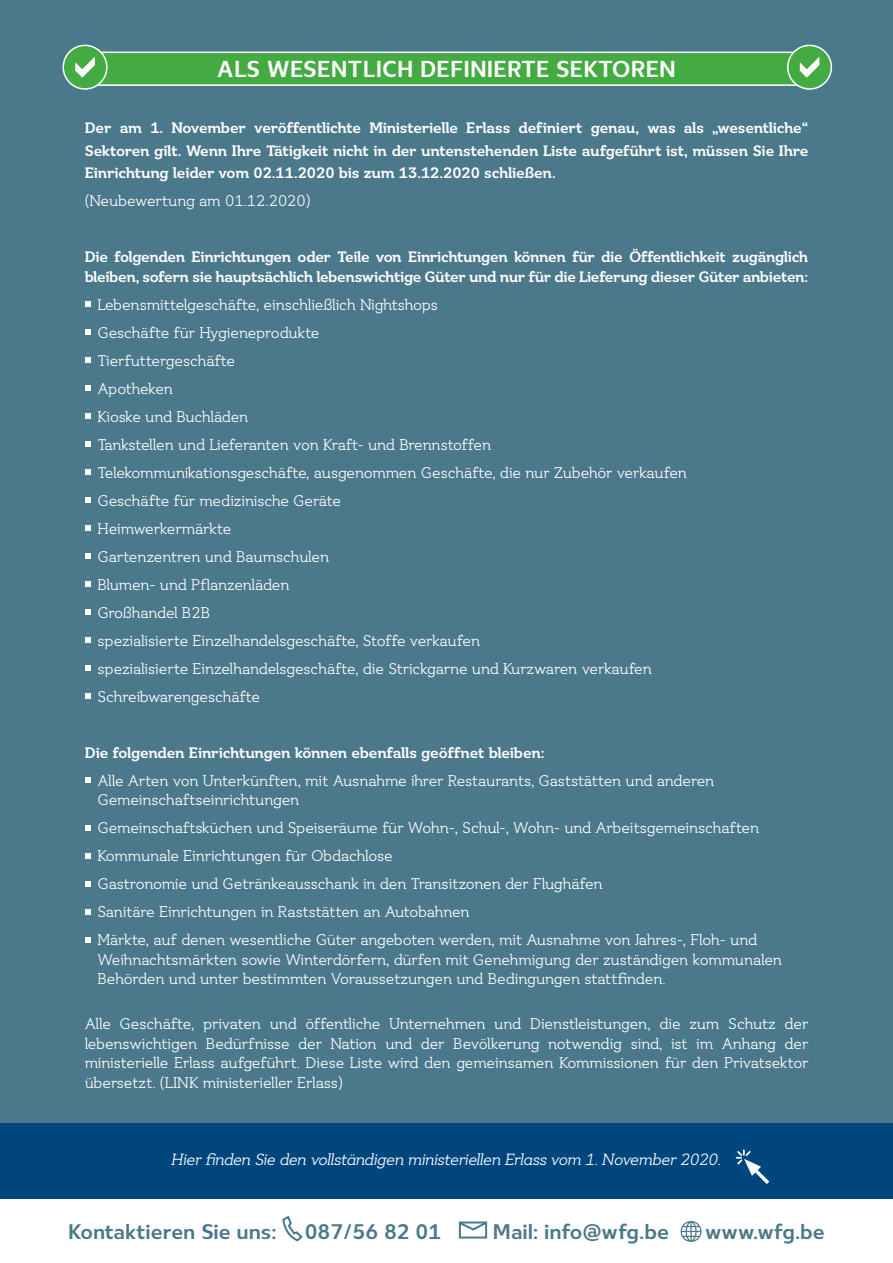
<style>
.page{position:relative;width:893px;height:1263px;background:#fff}
.page>*{position:absolute;margin:0;border:0;box-sizing:border-box;transform-origin:0 0}
.t1{font:700 24px "Ostbe Sans Office";letter-spacing:.005em;color:#fff}
.t2{font:700 21.9px "Ostbe Sans Office";color:#4b788b}
.t3{font:italic 16.5px "Ostbe Sans Office";letter-spacing:-.025em;color:#fff}
.t4{font:15.75px/28px "Ostbe Serif Office";letter-spacing:-.02em;color:#fff}
.t5{font:700 15.75px/22.5px "Ostbe Serif Office";letter-spacing:-.02em;color:#fff;text-align:justify}
.t6{font:15.75px "Ostbe Serif Office";color:#fff}
</style>
<div class="page">
<div style="left:0;top:0;width:893px;height:1198px;background:#4b788b"></div>
<div style="left:0;top:1123px;width:893px;height:75px;background:#00467e"></div>
<svg style="left:282px;top:1215px;width:21px;height:27px"></svg>
<div style="left:459px;top:1221px;width:28px;height:17px;border:2px solid #4b788b"></div>
<svg style="left:458px;top:1221px;width:30px;height:11px"></svg>
<svg style="left:681px;top:1221px;width:21px;height:21px"></svg>
<div style="left:85px;top:52px;width:723px;height:33px;background:#44aa42"></div>
<div style="left:84px;top:52px;width:725px;height:34px;border:2px solid #fff"></div>
<svg style="left:85px;top:301px;width:5px;height:6px"></svg>
<svg style="left:85px;top:329px;width:5px;height:6px"></svg>
<svg style="left:85px;top:357px;width:5px;height:6px"></svg>
<svg style="left:85px;top:385px;width:5px;height:6px"></svg>
<svg style="left:85px;top:413px;width:5px;height:6px"></svg>
<svg style="left:85px;top:441px;width:5px;height:6px"></svg>
<svg style="left:85px;top:469px;width:5px;height:6px"></svg>
<svg style="left:85px;top:497px;width:5px;height:6px"></svg>
<svg style="left:85px;top:525px;width:5px;height:6px"></svg>
<svg style="left:85px;top:553px;width:5px;height:6px"></svg>
<svg style="left:85px;top:581px;width:5px;height:6px"></svg>
<svg style="left:85px;top:609px;width:5px;height:6px"></svg>
<svg style="left:85px;top:637px;width:5px;height:6px"></svg>
<svg style="left:85px;top:665px;width:5px;height:6px"></svg>
<svg style="left:85px;top:693px;width:5px;height:6px"></svg>
<svg style="left:85px;top:777px;width:5px;height:6px"></svg>
<svg style="left:85px;top:825px;width:5px;height:6px"></svg>
<svg style="left:85px;top:853px;width:5px;height:6px"></svg>
<svg style="left:85px;top:881px;width:5px;height:6px"></svg>
<svg style="left:85px;top:909px;width:5px;height:6px"></svg>
<svg style="left:85px;top:937px;width:5px;height:6px"></svg>
<svg style="left:736px;top:1149px;width:34px;height:35px"></svg>
<div style="left:63px;top:45px;width:44px;height:44px;background:#44aa42;border-radius:50%"></div>
<div style="left:63px;top:45px;width:45px;height:45px;border:2px solid #fff;border-radius:50%"></div>
<svg style="left:75px;top:57px;width:20px;height:21px"></svg>
<div style="left:788px;top:45px;width:43px;height:44px;background:#44aa42;border-radius:50%"></div>
<div style="left:787px;top:45px;width:45px;height:45px;border:2px solid #fff;border-radius:50%"></div>
<svg style="left:800px;top:57px;width:19px;height:21px"></svg>
<h1 class="t1" style="left:217px;top:55px;width:461px">ALS WESENTLICH DEFINIERTE SEKTOREN</h1>
<p class="t5" style="left:85px;top:117px;width:725px">Der am 1. November veröffentlichte Ministerielle Erlass definiert genau, was als „wesentliche“ Sektoren gilt. Wenn Ihre Tätigkeit nicht in der untenstehenden Liste aufgeführt ist, müssen Sie Ihre Einrichtung leider vom 02.11.2020 bis zum 13.12.2020 schließen.</p>
<p class="t6" style="left:85px;top:192px;width:228px">(Neubewertung am 01.12.2020)</p>
<p class="t5" style="left:85px;top:248px;width:725px;line-height:19.5px">Die folgenden Einrichtungen oder Teile von Einrichtungen können für die Öffentlichkeit zugänglich bleiben, sofern sie hauptsächlich lebenswichtige Güter und nur für die Lieferung dieser Güter anbieten:</p>
<p class="t4" style="left:97px;top:291px;width:591px">Lebensmittelgeschäfte, einschließlich Nightshops<br>Geschäfte für Hygieneprodukte<br>Tierfuttergeschäfte<br>Apotheken<br>Kioske und Buchläden<br>Tankstellen und Lieferanten von Kraft- und Brennstoffen Telekommunikationsgeschäfte, ausgenommen Geschäfte, die nur Zubehör verkaufen Geschäfte für medizinische Geräte<br>Heimwerkermärkte<br>Gartenzentren und Baumschulen<br>Blumen- und Pflanzenläden<br>Großhandel B2B<br>spezialisierte Einzelhandelsgeschäfte, Stoffe verkaufen<br>spezialisierte Einzelhandelsgeschäfte, die Strickgarne und Kurzwaren verkaufen Schreibwarengeschäfte</p>
<p class="t5" style="left:85px;top:742px;width:461px">Die folgenden Einrichtungen können ebenfalls geöffnet bleiben:</p>
<p class="t4" style="left:97px;top:771px;width:618px;line-height:19.5px">Alle Arten von Unterkünften, mit Ausnahme ihrer Restaurants, Gaststätten und anderen<br>Gemeinschaftseinrichtungen</p>
<p class="t4" style="left:97px;top:815px;width:663px">Gemeinschaftsküchen und Speiseräume für Wohn-, Schul-, Wohn- und Arbeitsgemeinschaften Kommunale Einrichtungen für Obdachlose<br>Gastronomie und Getränkeausschank in den Transitzonen der Flughäfen<br>Sanitäre Einrichtungen in Raststätten an Autobahnen<br>Märkte, auf denen wesentliche Güter angeboten werden, mit Ausnahme von Jahres-, Floh- und</p>
<p class="t4" style="left:97px;top:950px;width:686px;line-height:19.5px">Weihnachtsmärkten sowie Winterdörfern, dürfen mit Genehmigung der zuständigen kommunalen<br>Behörden und unter bestimmten Voraussetzungen und Bedingungen stattfinden.</p>
<p class="t4" style="left:85px;top:1015px;width:725px;line-height:19.5px;text-align:justify">Alle Geschäfte, privaten und öffentliche Unternehmen und Dienstleistungen, die zum Schutz der lebenswichtigen Bedürfnisse der Nation und der Bevölkerung notwendig sind, ist im Anhang der ministerielle Erlass aufgeführt. Diese Liste wird den gemeinsamen Kommissionen für den Privatsektor übersetzt. (LINK ministerieller Erlass)</p>
<p class="t3" style="left:172px;top:1150px;width:551px">Hier finden Sie den vollständigen ministeriellen Erlass vom 1. November 2020.</p>
<h2 class="t2" style="left:68px;top:1219px;width:210px">Kontaktieren Sie uns:</h2>
<h2 class="t2" style="left:305px;top:1219px;width:138px">087/56 82 01</h2>
<h2 class="t2" style="left:493px;top:1219px;width:177px">Mail: info@wfg.be</h2>
<h2 class="t2" style="left:705px;top:1219px;width:121px">www.wfg.be</h2>
</div>
